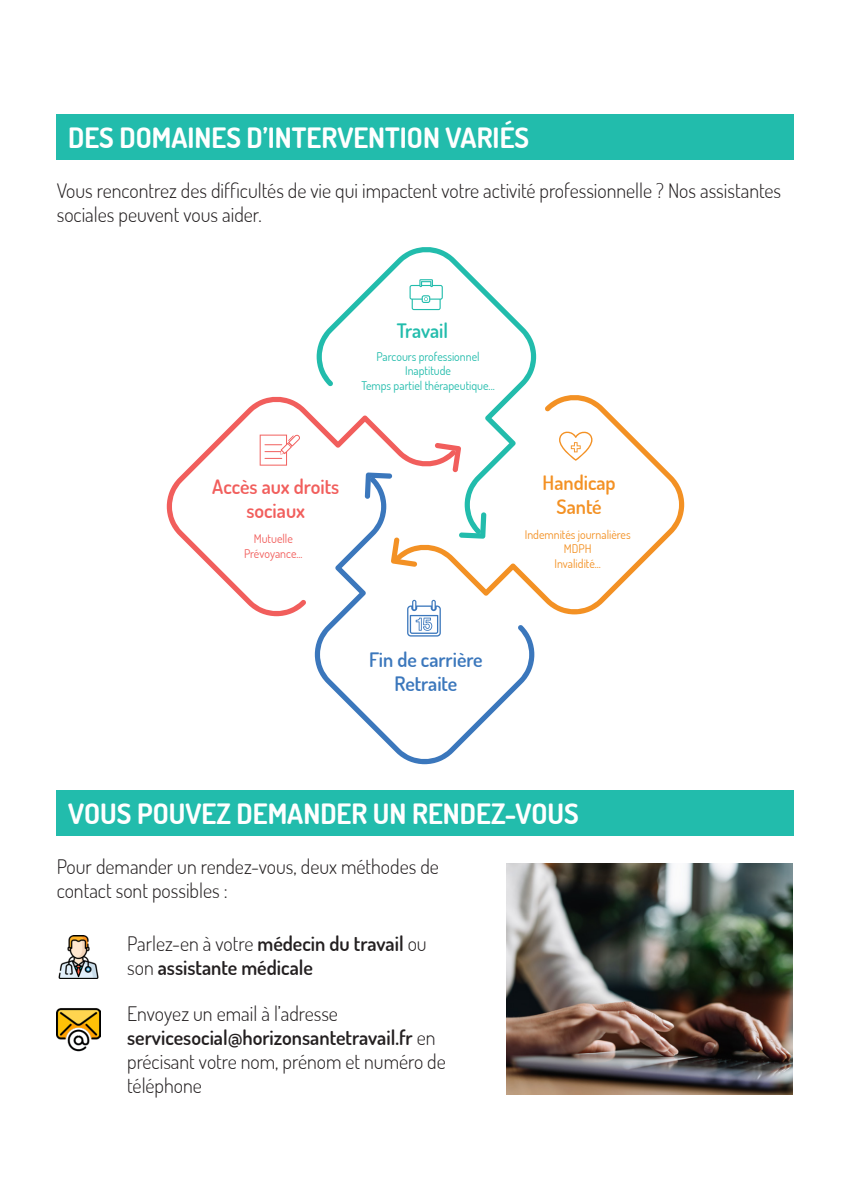
<style>
.page{position:relative;width:851px;height:1191px;background:#fff}
.page>*{position:absolute;margin:0;border:0;box-sizing:border-box;transform-origin:0 0}
.t1{font:700 28px "Dosis";color:#fff}
.t2{font:300 20px/24px "Dosis";color:#231f20}
.t3{font:600 20px/24px "Dosis";color:#231f20}
.t4{font:600 19.8px/23.8px "Dosis";color:#f15e5c;text-align:center}
.t5{font:600 19.8px/23.8px "Dosis";color:#3b77bc;text-align:center}
.t6{font:600 19.8px/23.8px "Dosis";color:#f39124;text-align:center}
.t7{font:600 19.8px "Dosis";letter-spacing:-.005em;color:#22bcac}
.t8{font:12px/14.4px "Dosis";color:#22bcac;text-align:center}
.t9{font:12px/14.4px "Dosis";color:#f39124;text-align:center}
.t10{font:12px/14.4px "Dosis";color:#f15e5c;text-align:center}
.s1{font-weight:300}
.s2{font-weight:600}
</style>
<div class="page">
<div style="left:57px;top:114px;width:737px;height:46px;background:#22bcac"></div>
<svg style="left:316px;top:247px;width:220px;height:147px"></svg>
<svg style="left:475px;top:394px;width:209px;height:220px"></svg>
<svg style="left:167px;top:396px;width:289px;height:220px"></svg>
<svg style="left:315px;top:477px;width:219px;height:287px"></svg>
<svg style="left:459px;top:512px;width:27px;height:26px"></svg>
<svg style="left:365px;top:472px;width:27px;height:27px"></svg>
<svg style="left:391px;top:537px;width:26px;height:30px"></svg>
<svg style="left:434px;top:443px;width:27px;height:29px"></svg>
<svg style="left:409px;top:279px;width:34px;height:31px"></svg>
<svg style="left:559px;top:431px;width:33px;height:30px"></svg>
<svg style="left:259px;top:434px;width:41px;height:31px"></svg>
<svg style="left:407px;top:600px;width:34px;height:36px"></svg>
<div style="left:57px;top:789px;width:737px;height:46px;background:#22bcac"></div>
<img style="left:58px;top:935px;width:41px;height:44px">
<img style="left:57px;top:1008px;width:44px;height:43px">
<img style="left:506px;top:863px;width:286px;height:231px">
<p class="t1" style="left:68px;top:118px;width:462px">DES DOMAINES D’INTERVENTION VARIÉS</p>
<p class="t2" style="left:57px;top:178px;width:725px">Vous rencontrez des difficultés de vie qui impactent votre activité professionnelle ? Nos assistantes sociales peuvent vous aider.</p>
<p class="t7" style="left:397px;top:317px;width:53px">Travail</p>
<p class="t8" style="left:361px;top:349px;width:135px">Parcours professionnel<br>Inaptitude<br>Temps partiel thérapeutique...</p>
<p class="t4" style="left:212px;top:474px;width:128px">Accès aux droits sociaux</p>
<p class="t10" style="left:244px;top:531px;width:60px">Mutuelle<br>Prévoyance...</p>
<p class="t6" style="left:542px;top:469px;width:75px">Handicap<br>Santé</p>
<p class="t9" style="left:524px;top:527px;width:107px">Indemnités journalières<br>MDPH<br>Invalidité...</p>
<p class="t5" style="left:369px;top:647px;width:115px">Fin de carrière<br>Retraite</p>
<p class="t1" style="left:68px;top:794px;width:512px">VOUS POUVEZ DEMANDER UN RENDEZ-VOUS</p>
<p class="t2" style="left:57px;top:853px;width:383px">Pour demander un rendez-vous, deux méthodes de contact sont possibles :</p>
<p class="t3" style="left:127px;top:931px;width:301px"><span class="s1">Parlez-en à votre</span> médecin du travail <span class="s1">ou son</span> assistante médicale</p>
<p class="t2" style="left:127px;top:1000px;width:212px">Envoyez un email à l’adresse</p>
<p class="t2" style="left:127px;top:1024px;width:320px"><span class="s2">servicesocial@horizonsantetravail.fr</span> en précisant votre nom, prénom et numéro de téléphone</p>
</div>
